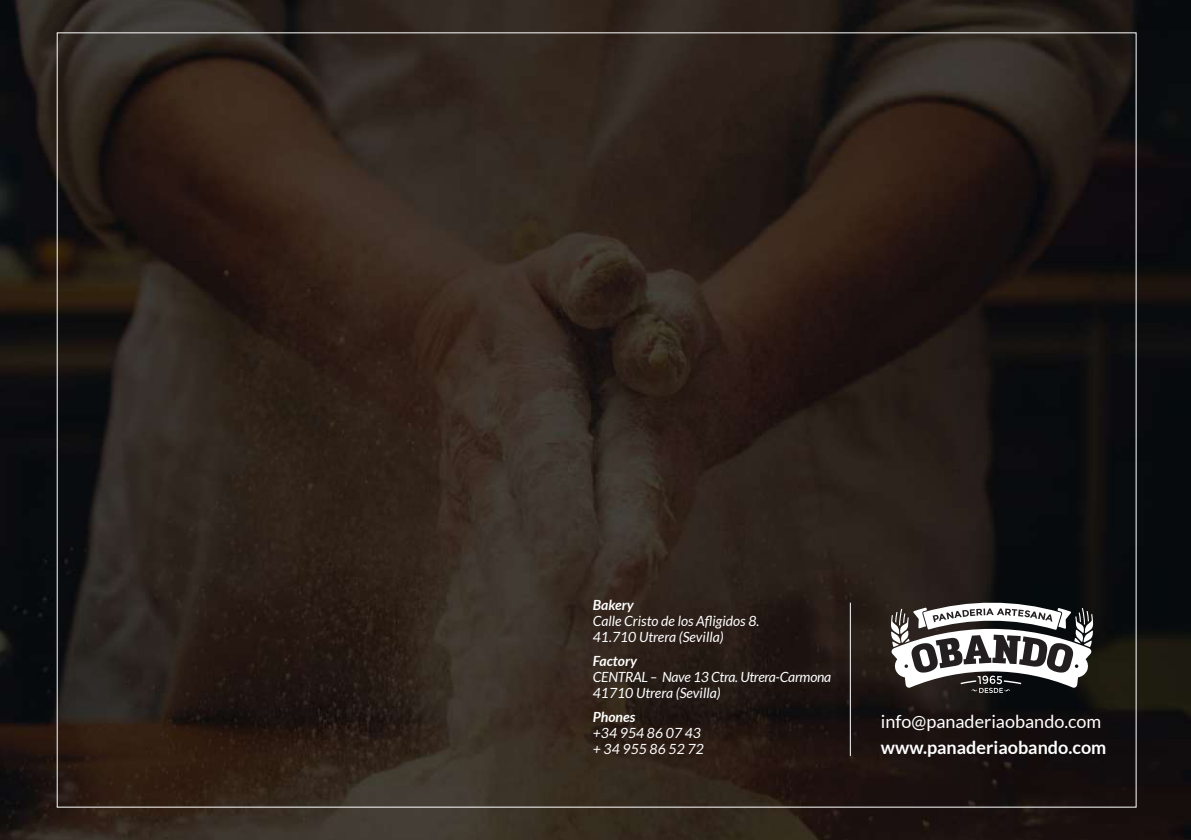
<style>
.page{position:relative;width:1191px;height:840px;background:#fff}
.page>*{position:absolute;margin:0;border:0;box-sizing:border-box;transform-origin:0 0}
.t1{font:18px "Lato";color:#fff}
.t2{font:700 18px "Lato";color:#fff}
.t3{font:italic 14px/16px "Lato";color:#fff}
.t4{font:italic 14px/16px "Lato";letter-spacing:-.02em;color:#fff}
.t5{font:italic 700 14px "Lato";color:#fff}
</style>
<div class="page">
<img style="left:0;top:0;width:1191px;height:839px">
<hr style="left:850px;top:602px;width:1px;height:153px;background:#fff">
<svg style="left:891px;top:599px;width:202px;height:93px"></svg>
<p class="t5" style="left:593px;top:596px;width:43px">Bakery</p>
<p class="t3" style="left:593px;top:612px;width:168px">Calle Cristo de los Afligidos 8.<br>41.710 Utrera (Sevilla)</p>
<p class="t5" style="left:593px;top:652px;width:46px">Factory</p>
<p class="t4" style="left:593px;top:668px;width:240px">CENTRAL – Nave 13 Ctra. Utrera-Carmona<br>41710 Utrera (Sevilla)</p>
<p class="t5" style="left:593px;top:708px;width:44px">Phones</p>
<p class="t3" style="left:593px;top:724px;width:112px">+34 954 86 07 43 + 34 955 86 52 72</p>
<p class="t1" style="left:881px;top:711px;width:222px">info@panaderiaobando.com</p>
<p class="t2" style="left:881px;top:736px;width:227px">www.panaderiaobando.com</p>
</div>
